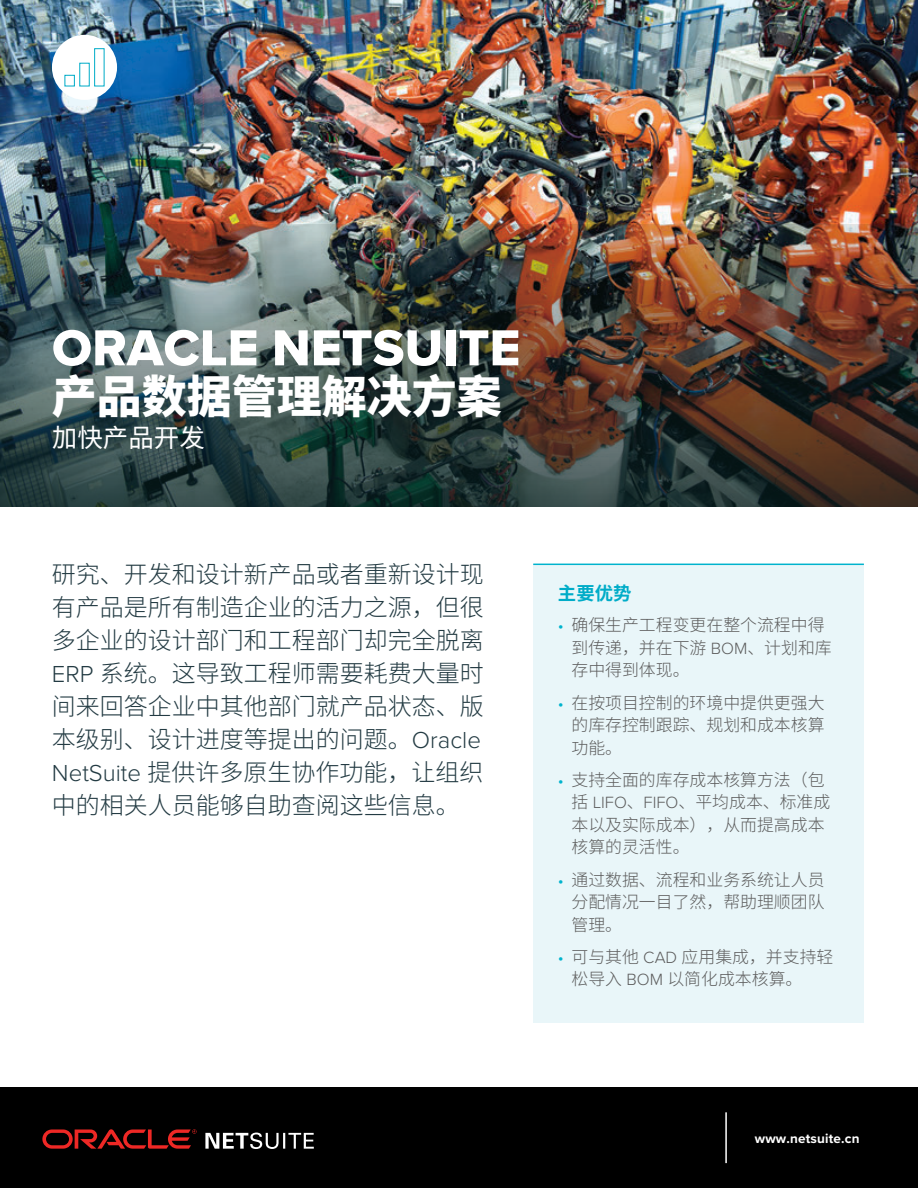
<style>
.page{position:relative;width:918px;height:1188px;background:#fff}
.page>*{position:absolute;margin:0;border:0;box-sizing:border-box;transform-origin:0 0}
.t1{font:52.5px "Proxima Nova Extrabld";color:#fff}
.t2{font:800 45px "Source Han Sans CN";color:#fff}
.t3{font:25.5px "Source Han Sans CN";color:#fff}
.t4{font:300 24px/33px "Source Han Sans CN";color:#233b43}
.t5{font:700 18.3px "Source Han Sans CN";color:#00acc8}
.t6{font:300 16.8px/22.5px "Source Han Sans CN";color:#5c5c5c}
.t7{font:700 13.5px "Proxima Nova";letter-spacing:.015em;color:#fff}
.s1{font-family:"Proxima Nova"}
.s2{font-family:"Proxima Nova";color:#00b3cd}
</style>
<div class="page">
<img style="left:0;top:0;width:918px;height:224px">
<div style="left:0;top:1087px;width:918px;height:101px;background:#000"></div>
<hr style="left:725px;top:1112px;width:2px;height:51px;background:#fff">
<img style="left:0;top:224px;width:918px;height:283px">
<div style="left:52px;top:35px;width:65px;height:65px;background:#fff;border-radius:50%"></div>
<div style="left:64px;top:75px;width:11px;height:12px;border:1px solid #00acc8"></div>
<div style="left:94px;top:48px;width:11px;height:39px;border:1px solid #00acc8"></div>
<div style="left:533px;top:564px;width:331px;height:458px;background:#e9f6f9"></div>
<hr style="left:533px;top:564px;width:331px;height:1px;background:#00b3cd">
<svg style="left:42px;top:1129px;width:155px;height:20px"></svg>
<svg style="left:205px;top:1133px;width:109px;height:16px"></svg>
<h1 class="t1" style="left:52px;top:309px;width:470px">ORACLE NETSUITE</h1>
<h2 class="t2" style="left:52px;top:372px;width:452px">产品数据管理解决方案</h2>
<h3 class="t3" style="left:52px;top:423px;width:155px">加快产品开发</h3>
<h3 class="t4" style="left:52px;top:558px;width:434px">研究、开发和设计新产品或者重新设计现有产品是所有制造企业的活力之源，但很多企业的设计部门和工程部门却完全脱离<br><span class="s1">ERP</span> 系统。这导致工程师需要耗费大量时间来回答企业中其他部门就产品状态、版本级别、设计进度等提出的问题。<span class="s1">Oracle<br>NetSuite</span> 提供许多原生协作功能，让组织中的相关人员能够自助查阅这些信息。</h3>
<p class="t5" style="left:558px;top:583px;width:75px">主要优势</p>
<p class="t6" style="left:571px;top:614px;width:262px;text-indent:-14px"><span class="s2">•</span> 确保生产工程变更在整个流程中得到传递，并在下游 <span class="s1">BOM</span>、计划和库存中得到体现。</p>
<p class="t6" style="left:571px;top:692px;width:255px;text-align:justify;text-indent:-14px"><span class="s2">•</span> 在按项目控制的环境中提供更强大的库存控制跟踪、规划和成本核算功能。</p>
<p class="t6" style="left:571px;top:769px;width:260px;text-indent:-14px"><span class="s2">•</span> 支持全面的库存成本核算方法（包括 <span class="s1">LIFO</span>、<span class="s1">FIFO</span>、平均成本、标准成本以及实际成本），从而提高成本核算的灵活性。</p>
<p class="t6" style="left:571px;top:869px;width:255px;text-align:justify;text-indent:-14px"><span class="s2">•</span> 通过数据、流程和业务系统让人员分配情况一目了然，帮助理顺团队管理。</p>
<p class="t6" style="left:571px;top:946px;width:264px;text-indent:-14px"><span class="s2">•</span> 可与其他 <span class="s1">CAD</span> 应用集成，并支持轻松导入 <span class="s1">BOM</span> 以简化成本核算。</p>
<p class="t7" style="left:755px;top:1128px;width:106px">www.netsuite.cn</p>
</div>
